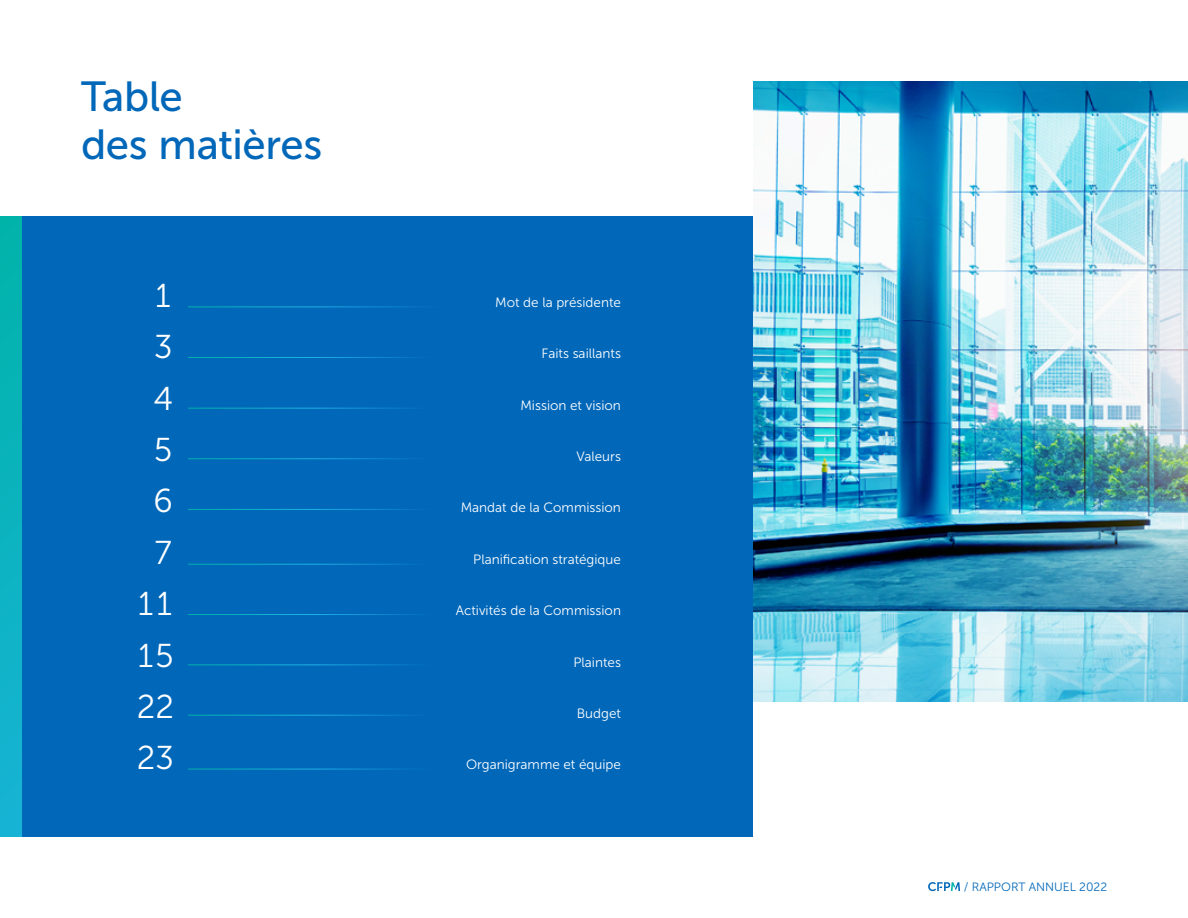
<style>
.page{position:relative;width:1188px;height:918px;background:#fff}
.page>*{position:absolute;margin:0;border:0;box-sizing:border-box;transform-origin:0 0}
.t1{font:42px/48px "Museo Sans 500";letter-spacing:-.01em;color:#0067b9}
.t2{font:33px "Museo Sans 300";color:#fff}
.t3{font:13.5px "Museo Sans 300";color:#fff}
.t4{font:12px "Museo Sans 300";color:#0067b9}
</style>
<div class="page">
<img style="left:753px;top:81px;width:435px;height:621px">
<div style="left:21px;top:216px;width:732px;height:621px;background:#0067b9"></div>
<div style="left:0;top:216px;width:21px;height:621px;background:linear-gradient(to bottom,#00b3a9,#17b3d6)"></div>
<svg style="left:928px;top:882px;width:32px;height:9px"></svg>
<hr style="left:188px;top:307px;width:257px;height:1px;background:#fff">
<hr style="left:188px;top:357px;width:257px;height:1px;background:#fff">
<hr style="left:188px;top:408px;width:257px;height:1px;background:#fff">
<hr style="left:188px;top:459px;width:257px;height:1px;background:#fff">
<hr style="left:188px;top:509px;width:257px;height:1px;background:#fff">
<hr style="left:188px;top:564px;width:257px;height:1px;background:#fff">
<hr style="left:188px;top:614px;width:257px;height:1px;background:#fff">
<hr style="left:188px;top:665px;width:257px;height:1px;background:#fff">
<hr style="left:188px;top:715px;width:257px;height:1px;background:#fff">
<hr style="left:188px;top:769px;width:257px;height:1px;background:#fff">
<h1 class="t1" style="left:81px;top:72px;width:243px">Table<br>des matières</h1>
<h2 class="t2" style="left:154px;top:278px;width:20px">1</h2>
<h2 class="t2" style="left:154px;top:329px;width:20px">3</h2>
<h2 class="t2" style="left:154px;top:381px;width:20px">4</h2>
<h2 class="t2" style="left:154px;top:432px;width:20px">5</h2>
<h2 class="t2" style="left:154px;top:483px;width:20px">6</h2>
<h2 class="t2" style="left:154px;top:535px;width:20px">7</h2>
<h2 class="t2" style="left:137px;top:586px;width:39px">11</h2>
<h2 class="t2" style="left:137px;top:637px;width:39px">15</h2>
<h2 class="t2" style="left:137px;top:689px;width:39px">22</h2>
<h2 class="t2" style="left:137px;top:740px;width:39px">23</h2>
<p class="t3" style="left:495px;top:295px;width:127px">Mot de la présidente</p>
<p class="t3" style="left:542px;top:346px;width:81px">Faits saillants</p>
<p class="t3" style="left:520px;top:398px;width:102px">Mission et vision</p>
<p class="t3" style="left:576px;top:449px;width:46px">Valeurs</p>
<p class="t3" style="left:461px;top:500px;width:162px">Mandat de la Commission</p>
<p class="t3" style="left:473px;top:552px;width:149px">Planification stratégique</p>
<p class="t3" style="left:456px;top:603px;width:167px">Activités de la Commission</p>
<p class="t3" style="left:573px;top:655px;width:49px">Plaintes</p>
<p class="t3" style="left:577px;top:706px;width:46px">Budget</p>
<p class="t3" style="left:466px;top:757px;width:156px">Organigramme et équipe</p>
<p class="t4" style="left:964px;top:881px;width:145px">/ RAPPORT ANNUEL 2022</p>
</div>
